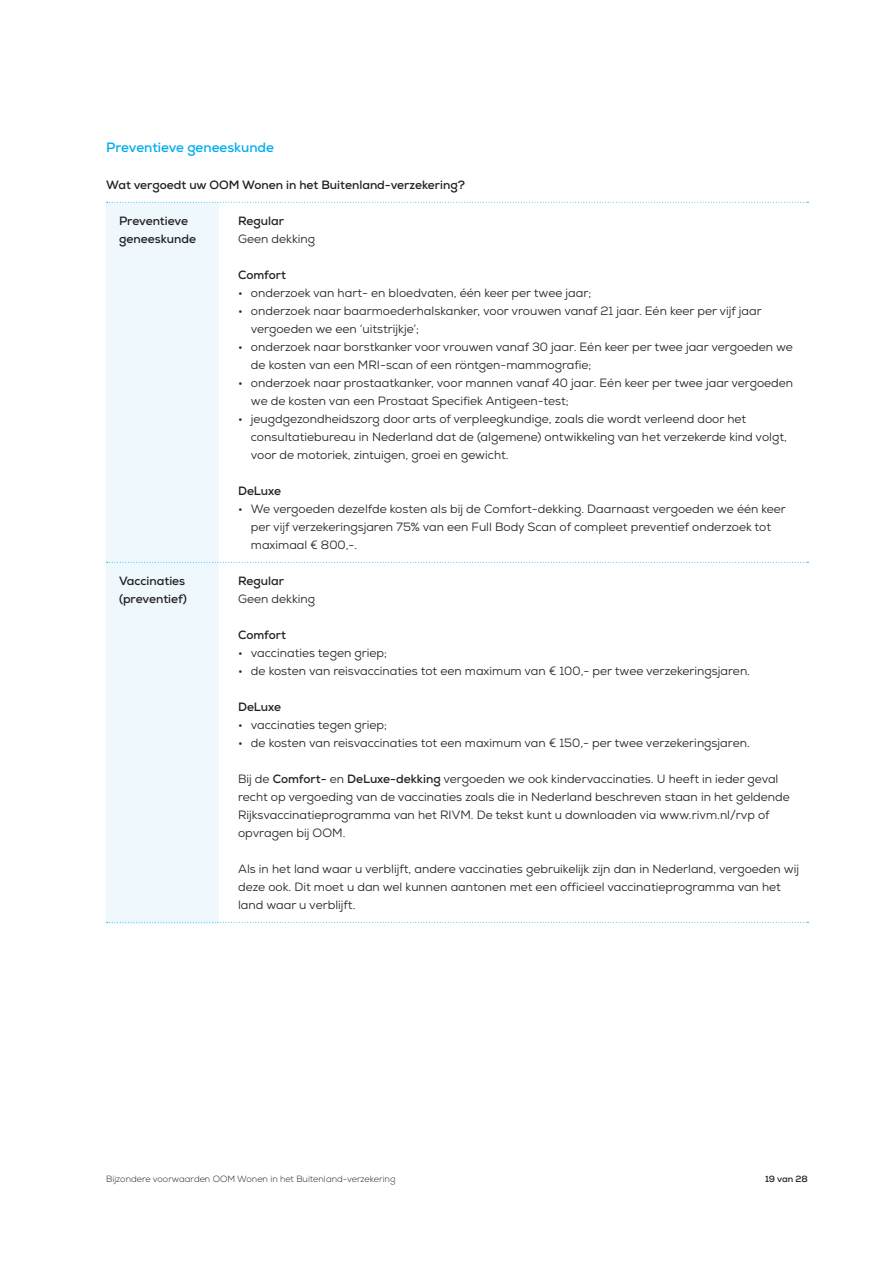
<style>
.page{position:relative;width:893px;height:1263px;background:#fff}
.page>*{position:absolute;margin:0;border:0;box-sizing:border-box;transform-origin:0 0}
.t1{font:700 13.5px "Nexa";color:#00adef}
.t2{font:12px/18px "Nexa";color:#221f1f}
.t3{font:700 12px "Nexa";color:#221f1f}
.t4{font:300 9px "Nexa";color:#221f1f}
.t5{font:700 9px "Nexa";color:#221f1f}
.s1{font-weight:700}
</style>
<div class="page">
<div style="left:106px;top:202px;width:113px;height:721px;background:#eef8fd"></div>
<svg style="left:107px;top:202px;width:701px;height:1px"></svg>
<svg style="left:107px;top:562px;width:701px;height:1px"></svg>
<svg style="left:107px;top:922px;width:701px;height:1px"></svg>
<p class="t1" style="left:106px;top:140px;width:169px">Preventieve geneeskunde</p>
<p class="t3" style="left:106px;top:179px;width:360px">Wat vergoedt uw OOM Wonen in het Buitenland-verzekering?</p>
<p class="t3" style="left:119px;top:215px;width:71px">Preventieve</p>
<p class="t3" style="left:238px;top:215px;width:47px">Regular</p>
<p class="t3" style="left:119px;top:233px;width:79px">geneeskunde</p>
<p class="t2" style="left:238px;top:231px;width:78px">Geen dekking</p>
<p class="t3" style="left:238px;top:269px;width:49px">Comfort</p>
<p class="t2" style="left:238px;top:285px;width:355px">• onderzoek van hart- en bloedvaten, één keer per twee jaar;</p>
<p class="t2" style="left:251px;top:303px;width:512px;text-indent:-13px">• onderzoek naar baarmoederhalskanker, voor vrouwen vanaf 21 jaar. Eén keer per vijf jaar vergoeden we een ‘uitstrijkje’;</p>
<p class="t2" style="left:251px;top:339px;width:543px;text-indent:-13px">• onderzoek naar borstkanker voor vrouwen vanaf 30 jaar. Eén keer per twee jaar vergoeden we de kosten van een MRI-scan of een röntgen-mammografie;</p>
<p class="t2" style="left:251px;top:375px;width:544px;text-indent:-13px">• onderzoek naar prostaatkanker, voor mannen vanaf 40 jaar. Eén keer per twee jaar vergoeden we de kosten van een Prostaat Specifiek Antigeen-test;</p>
<p class="t2" style="left:251px;top:411px;width:537px;text-indent:-13px">• jeugdgezondheidszorg door arts of verpleegkundige, zoals die wordt verleend door het consultatiebureau in Nederland dat de (algemene) ontwikkeling van het verzekerde kind volgt, voor de motoriek, zintuigen, groei en gewicht.</p>
<p class="t3" style="left:238px;top:485px;width:44px">DeLuxe</p>
<p class="t2" style="left:251px;top:501px;width:537px;text-indent:-13px">• We vergoeden dezelfde kosten als bij de Comfort-dekking. Daarnaast vergoeden we één keer per vijf verzekeringsjaren 75% van een Full Body Scan of compleet preventief onderzoek tot maximaal € 800,-.</p>
<p class="t3" style="left:119px;top:575px;width:68px">Vaccinaties</p>
<p class="t3" style="left:238px;top:575px;width:47px">Regular</p>
<p class="t3" style="left:119px;top:593px;width:70px">(preventief)</p>
<p class="t2" style="left:238px;top:591px;width:78px">Geen dekking</p>
<p class="t3" style="left:238px;top:629px;width:49px">Comfort</p>
<p class="t2" style="left:238px;top:645px;width:150px">• vaccinaties tegen griep;</p>
<p class="t2" style="left:238px;top:663px;width:513px">• de kosten van reisvaccinaties tot een maximum van € 100,- per twee verzekeringsjaren.</p>
<p class="t3" style="left:238px;top:701px;width:44px">DeLuxe</p>
<p class="t2" style="left:238px;top:717px;width:150px">• vaccinaties tegen griep;</p>
<p class="t2" style="left:238px;top:735px;width:513px">• de kosten van reisvaccinaties tot een maximum van € 150,- per twee verzekeringsjaren.</p>
<p class="t2" style="left:238px;top:771px;width:553px">Bij de <span class="s1">Comfort-</span> en <span class="s1">DeLuxe-dekking</span> vergoeden we ook kindervaccinaties. U heeft in ieder geval recht op vergoeding van de vaccinaties zoals die in Nederland beschreven staan in het geldende Rijksvaccinatieprogramma van het RIVM. De tekst kunt u downloaden via www.rivm.nl/rvp of opvragen bij OOM.</p>
<p class="t2" style="left:238px;top:861px;width:562px">Als in het land waar u verblijft, andere vaccinaties gebruikelijk zijn dan in Nederland, vergoeden wij deze ook. Dit moet u dan wel kunnen aantonen met een officieel vaccinatieprogramma van het land waar u verblijft.</p>
<p class="t4" style="left:106px;top:1176px;width:291px">Bijzondere voorwaarden OOM Wonen in het Buitenland-verzekering</p>
<p class="t5" style="left:765px;top:1175px;width:44px">19 van 28</p>
</div>
